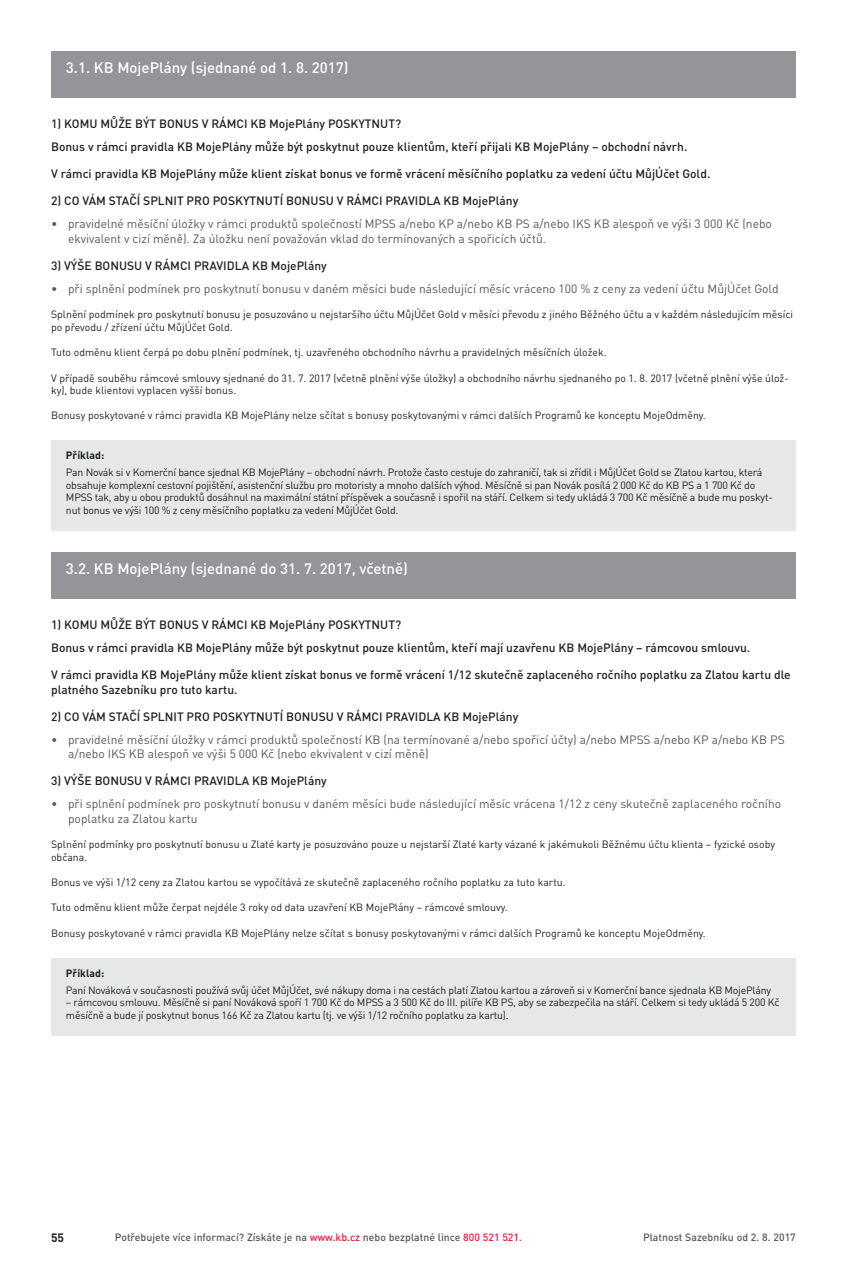
<style>
.page{position:relative;width:847px;height:1263px;background:#fff}
.page>*{position:absolute;margin:0;border:0;box-sizing:border-box;transform-origin:0 0}
.t1{font:500 15px "DIN Pro";color:#fff}
.t2{font:500 12px/23px "DIN Pro";color:#231f20}
.t3{font:12px/14.4px "DIN Pro";color:#57585a}
.t4{font:700 12px "DIN Pro";color:#231f20}
.t5{font:10.5px/12.6px "DIN Pro";letter-spacing:-.01em;color:#231f20}
.t6{font:500 10.5px "DIN Pro";color:#57585a}
.t7{font:700 10.5px "DIN Pro";color:#231f20}
.s1{color:#ed1a3a}
</style>
<div class="page">
<div style="left:51px;top:51px;width:744px;height:47px;background:#939598"></div>
<div style="left:51px;top:552px;width:744px;height:47px;background:#939598"></div>
<div style="left:51px;top:441px;width:744px;height:90px;background:#e6e7e9"></div>
<div style="left:51px;top:958px;width:744px;height:78px;background:#e6e7e9"></div>
<h1 class="t1" style="left:66px;top:57px;width:284px">3.1. KB MojePlány (sjednané od 1. 8. 2017)</h1>
<p class="t2" style="left:51px;top:112px;width:637px">1) KOMU MŮŽE BÝT BONUS V RÁMCI KB MojePlány POSKYTNUT?<br>Bonus v rámci pravidla KB MojePlány může být poskytnut pouze klientům, kteří přijali KB MojePlány – obchodní návrh.</p>
<p class="t2" style="left:51px;top:162px;width:660px">V rámci pravidla KB MojePlány může klient získat bonus ve formě vrácení měsíčního poplatku za vedení účtu MůjÚčet Gold.</p>
<p class="t2" style="left:51px;top:189px;width:468px">2) CO VÁM STAČÍ SPLNIT PRO POSKYTNUTÍ BONUSU V RÁMCI PRAVIDLA KB MojePlány</p>
<p class="t3" style="left:68px;top:216px;width:705px;text-indent:-17px">• pravidelné měsíční úložky v rámci produktů společností MPSS a/nebo KP a/nebo KB PS a/nebo IKS KB alespoň ve výši 3 000 Kč (nebo ekvivalent v cizí měně). Za úložku není považován vklad do termínovaných a spořicích účtů.</p>
<p class="t2" style="left:51px;top:254px;width:277px">3) VÝŠE BONUSU V RÁMCI PRAVIDLA KB MojePlány</p>
<p class="t3" style="left:51px;top:281px;width:728px">• při splnění podmínek pro poskytnutí bonusu v daném měsíci bude následující měsíc vráceno 100 % z ceny za vedení účtu MůjÚčet Gold</p>
<p class="t5" style="left:51px;top:308px;width:743px">Splnění podmínek pro poskytnutí bonusu je posuzováno u nejstaršího účtu MůjÚčet Gold v měsíci převodu z jiného Běžného účtu a v každém následujícím měsíci po převodu / zřízení účtu MůjÚčet Gold.</p>
<p class="t5" style="left:51px;top:346px;width:557px">Tuto odměnu klient čerpá po dobu plnění podmínek, tj. uzavřeného obchodního návrhu a pravidelných měsíčních úložek.</p>
<p class="t5" style="left:51px;top:371px;width:739px">V případě souběhu rámcové smlouvy sjednané do 31. 7. 2017 (včetně plnění výše úložky) a obchodního návrhu sjednaného po 1. 8. 2017 (včetně plnění výše úlož&shy;ky), bude klientovi vyplacen vyšší bonus.</p>
<p class="t5" style="left:51px;top:409px;width:656px">Bonusy poskytované v rámci pravidla KB MojePlány nelze sčítat s bonusy poskytovanými v rámci dalších Programů ke konceptu MojeOdměny.</p>
<p class="t7" style="left:66px;top:448px;width:40px">Příklad:</p>
<p class="t5" style="left:66px;top:466px;width:708px">Pan Novák si v Komerční bance sjednal KB MojePlány – obchodní návrh. Protože často cestuje do zahraničí, tak si zřídil i MůjÚčet Gold se Zlatou kartou, která obsahuje komplexní cestovní pojištění, asistenční službu pro motoristy a mnoho dalších výhod. Měsíčně si pan Novák posílá 2 000 Kč do KB PS a 1 700 Kč do MPSS tak, aby u obou produktů dosáhnul na maximální státní příspěvek a současně i spořil na stáří. Celkem si tedy ukládá 3 700 Kč měsíčně a bude mu poskyt&shy;nut bonus ve výši 100 % z ceny měsíčního poplatku za vedení MůjÚčet Gold.</p>
<h1 class="t1" style="left:66px;top:559px;width:343px">3.2. KB MojePlány (sjednané do 31. 7. 2017, včetně)</h1>
<p class="t2" style="left:51px;top:613px;width:700px">1) KOMU MŮŽE BÝT BONUS V RÁMCI KB MojePlány POSKYTNUT?<br>Bonus v rámci pravidla KB MojePlány může být poskytnut pouze klientům, kteří mají uzavřenu KB MojePlány – rámcovou smlouvu.</p>
<p class="t2" style="left:51px;top:667px;width:740px;line-height:14.4px">V rámci pravidla KB MojePlány může klient získat bonus ve formě vrácení 1/12 skutečně zaplaceného ročního poplatku za Zlatou kartu dle platného Sazebníku pro tuto kartu.</p>
<p class="t2" style="left:51px;top:705px;width:468px">2) CO VÁM STAČÍ SPLNIT PRO POSKYTNUTÍ BONUSU V RÁMCI PRAVIDLA KB MojePlány</p>
<p class="t3" style="left:68px;top:732px;width:717px;text-indent:-17px">• pravidelné měsíční úložky v rámci produktů společností KB (na termínované a/nebo spořicí účty) a/nebo MPSS a/nebo KP a/nebo KB PS a/nebo IKS KB alespoň ve výši 5 000 Kč (nebo ekvivalent v cizí měně)</p>
<p class="t2" style="left:51px;top:769px;width:277px">3) VÝŠE BONUSU V RÁMCI PRAVIDLA KB MojePlány</p>
<p class="t3" style="left:68px;top:796px;width:714px;text-indent:-17px">• při splnění podmínek pro poskytnutí bonusu v daném měsíci bude následující měsíc vrácena 1/12 z ceny skutečně zaplaceného ročního poplatku za Zlatou kartu</p>
<p class="t5" style="left:51px;top:838px;width:725px">Splnění podmínky pro poskytnutí bonusu u Zlaté karty je posuzováno pouze u nejstarší Zlaté karty vázané k jakémukoli Běžnému účtu klienta – fyzické osoby občana.</p>
<p class="t5" style="left:51px;top:875px;width:516px">Bonus ve výši 1/12 ceny za Zlatou kartou se vypočítává ze skutečně zaplaceného ročního poplatku za tuto kartu.</p>
<p class="t5" style="left:51px;top:901px;width:458px">Tuto odměnu klient může čerpat nejdéle 3 roky od data uzavření KB MojePlány – rámcové smlouvy.</p>
<p class="t5" style="left:51px;top:926px;width:656px">Bonusy poskytované v rámci pravidla KB MojePlány nelze sčítat s bonusy poskytovanými v rámci dalších Programů ke konceptu MojeOdměny.</p>
<p class="t7" style="left:66px;top:966px;width:40px">Příklad:</p>
<p class="t5" style="left:66px;top:983px;width:706px">Paní Nováková v současnosti používá svůj účet MůjÚčet, své nákupy doma i na cestách platí Zlatou kartou a zároveň si v Komerční bance sjednala KB MojePlány</p>
<p class="t5" style="left:66px;top:996px;width:714px">– rámcovou smlouvu. Měsíčně si paní Nováková spoří 1 700 Kč do MPSS a 3 500 Kč do III. pilíře KB PS, aby se zabezpečila na stáří. Celkem si tedy ukládá 5 200 Kč měsíčně a bude jí poskytnut bonus 166 Kč za Zlatou kartu (tj. ve výši 1/12 ročního poplatku za kartu).</p>
<p class="t4" style="left:51px;top:1229px;width:15px">55</p>
<p class="t6" style="left:115px;top:1230px;width:408px">Potřebujete více informací? Získáte je na <span class="s1">www.kb.cz</span> nebo bezplatné lince <span class="s1">800 521 521</span>.</p>
<p class="t6" style="left:642px;top:1230px;width:154px">Platnost Sazebníku od 2. 8. 2017</p>
</div>
